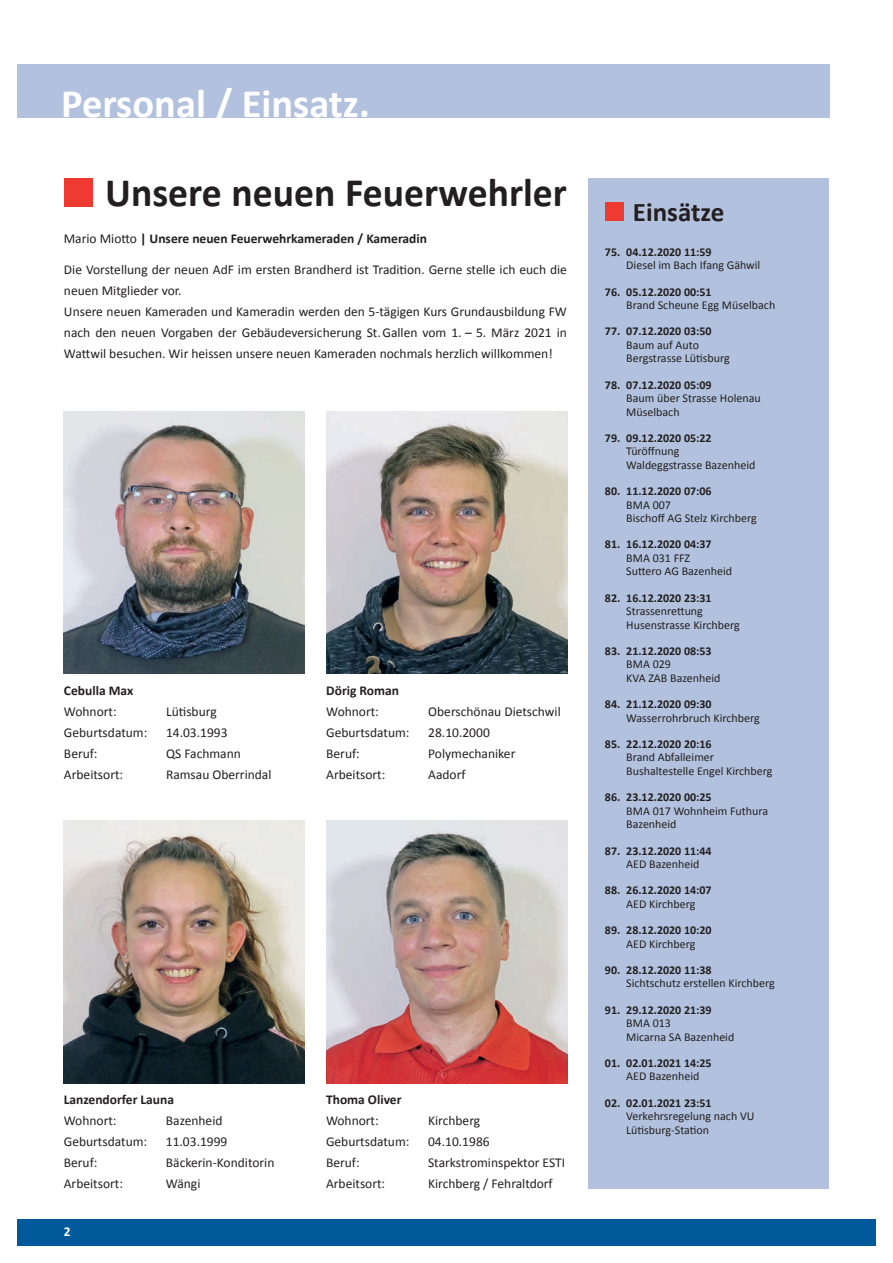
<style>
.page{position:relative;width:893px;height:1263px;background:#fff}
.page>*{position:absolute;margin:0;border:0;box-sizing:border-box;transform-origin:0 0}
.t1{font:700 40.5px "Calibri";color:#231f20}
.t2{font:700 40.5px "Calibri";color:#fff}
.t3{font:700 27px "Calibri";color:#231f20}
.t4{font:13.5px/21px "Calibri";color:#231f20}
.t5{font:700 13.5px "Calibri";color:#231f20}
.t6{font:700 13.5px "Calibri";color:#fff}
.t7{font:12px/13.5px "Calibri";color:#231f20}
.t8{font:700 12px "Calibri";color:#231f20}
.s1{font-weight:400}
</style>
<div class="page">
<div style="left:17px;top:1219px;width:859px;height:27px;background:#00599a"></div>
<div style="left:17px;top:64px;width:812px;height:53px;background:#b2c2de"></div>
<div style="left:64px;top:178px;width:28px;height:28px;background:#ee3b32"></div>
<div style="left:588px;top:178px;width:241px;height:1010px;background:#b2c2de"></div>
<div style="left:605px;top:202px;width:19px;height:19px;background:#ee3b32"></div>
<img style="left:64px;top:411px;width:241px;height:263px">
<img style="left:64px;top:820px;width:241px;height:263px">
<img style="left:326px;top:411px;width:241px;height:263px">
<img style="left:326px;top:820px;width:241px;height:263px">
<h1 class="t2" style="left:61px;top:79px;width:310px">Personal / Einsatz.</h1>
<h1 class="t1" style="left:105px;top:168px;width:463px">Unsere neuen Feuerwehrler</h1>
<p class="t5" style="left:64px;top:230px;width:365px"><span class="s1">Mario Miotto</span> | Unsere neuen Feuerwehrkameraden / Kameradin</p>
<p class="t4" style="left:64px;top:259px;width:504px">Die Vorstellung der neuen AdF im ersten Brandherd ist Tradition. Gerne stelle ich euch die neuen Mitglieder vor.<br>Unsere neuen Kameraden und Kameradin werden den 5-tägigen Kurs Grundausbildung FW nach den neuen Vorgaben der Gebäudeversicherung St. Gallen vom 1. – 5. März 2021 in Wattwil besuchen. Wir heissen unsere neuen Kameraden nochmals herzlich will kommen!</p>
<p class="t5" style="left:64px;top:682px;width:71px">Cebulla Max</p>
<p class="t5" style="left:326px;top:682px;width:74px">Dörig Roman</p>
<p class="t4" style="left:64px;top:700px;width:54px">Wohnort:</p>
<p class="t4" style="left:166px;top:700px;width:52px">Lütisburg</p>
<p class="t4" style="left:326px;top:700px;width:54px">Wohnort:</p>
<p class="t4" style="left:428px;top:700px;width:134px">Oberschönau Dietschwil</p>
<p class="t4" style="left:64px;top:721px;width:85px">Geburtsdatum:</p>
<p class="t4" style="left:166px;top:721px;width:63px">14.03.1993</p>
<p class="t4" style="left:326px;top:721px;width:85px">Geburtsdatum:</p>
<p class="t4" style="left:428px;top:721px;width:63px">28.10.2000</p>
<p class="t4" style="left:64px;top:742px;width:35px">Beruf:</p>
<p class="t4" style="left:166px;top:742px;width:76px">QS Fachmann</p>
<p class="t4" style="left:326px;top:742px;width:35px">Beruf:</p>
<p class="t4" style="left:428px;top:742px;width:89px">Polymechaniker</p>
<p class="t4" style="left:64px;top:763px;width:61px">Arbeitsort:</p>
<p class="t4" style="left:166px;top:763px;width:107px">Ramsau Oberrindal</p>
<p class="t4" style="left:326px;top:763px;width:61px">Arbeitsort:</p>
<p class="t4" style="left:428px;top:763px;width:39px">Aadorf</p>
<p class="t5" style="left:64px;top:1091px;width:112px">Lanzendorfer Launa</p>
<p class="t5" style="left:326px;top:1091px;width:77px">Thoma Oliver</p>
<p class="t4" style="left:64px;top:1109px;width:54px">Wohnort:</p>
<p class="t4" style="left:166px;top:1109px;width:58px">Bazenheid</p>
<p class="t4" style="left:326px;top:1109px;width:54px">Wohnort:</p>
<p class="t4" style="left:428px;top:1109px;width:54px">Kirchberg</p>
<p class="t4" style="left:64px;top:1130px;width:85px">Geburtsdatum:</p>
<p class="t4" style="left:166px;top:1130px;width:63px">11.03.1999</p>
<p class="t4" style="left:326px;top:1130px;width:85px">Geburtsdatum:</p>
<p class="t4" style="left:428px;top:1130px;width:63px">04.10.1986</p>
<p class="t4" style="left:64px;top:1151px;width:35px">Beruf:</p>
<p class="t4" style="left:166px;top:1151px;width:110px">Bäckerin-Konditorin</p>
<p class="t4" style="left:326px;top:1151px;width:35px">Beruf:</p>
<p class="t4" style="left:428px;top:1151px;width:138px">Starkstrominspektor ESTI</p>
<p class="t4" style="left:64px;top:1172px;width:61px">Arbeitsort:</p>
<p class="t4" style="left:166px;top:1172px;width:36px">Wängi</p>
<p class="t4" style="left:326px;top:1172px;width:61px">Arbeitsort:</p>
<p class="t4" style="left:428px;top:1172px;width:126px">Kirchberg / Fehraltdorf</p>
<p class="t6" style="left:64px;top:1223px;width:8px">2</p>
<h2 class="t3" style="left:633px;top:195px;width:93px">Einsätze</h2>
<p class="t8" style="left:605px;top:244px;width:108px">75. 04.12.2020 11:59</p>
<p class="t7" style="left:626px;top:258px;width:136px">Diesel im Bach Ifang Gähwil</p>
<p class="t8" style="left:605px;top:284px;width:108px">76. 05.12.2020 00:51</p>
<p class="t7" style="left:626px;top:298px;width:151px">Brand Scheune Egg Müselbach</p>
<p class="t8" style="left:605px;top:324px;width:108px">77. 07.12.2020 03:50</p>
<p class="t7" style="left:626px;top:338px;width:105px">Baum auf Auto<br>Bergstrasse Lütisburg</p>
<p class="t8" style="left:605px;top:377px;width:108px">78. 07.12.2020 05:09</p>
<p class="t7" style="left:626px;top:391px;width:136px">Baum über Strasse Holenau<br>Müselbach</p>
<p class="t8" style="left:605px;top:430px;width:108px">79. 09.12.2020 05:22</p>
<p class="t7" style="left:626px;top:444px;width:131px">Türöffnung<br>Waldeggstrasse Bazenheid</p>
<p class="t8" style="left:605px;top:484px;width:108px">80. 11.12.2020 07:06</p>
<p class="t7" style="left:626px;top:497px;width:132px">BMA 007<br>Bischoff AG Stelz Kirchberg</p>
<p class="t8" style="left:605px;top:537px;width:108px">81. 16.12.2020 04:37</p>
<p class="t7" style="left:626px;top:551px;width:107px">BMA 031 FFZ<br>Suttero AG Bazenheid</p>
<p class="t8" style="left:605px;top:590px;width:108px">82. 16.12.2020 23:31</p>
<p class="t7" style="left:626px;top:604px;width:115px">Strassenrettung<br>Husenstrasse Kirchberg</p>
<p class="t8" style="left:605px;top:643px;width:108px">83. 21.12.2020 08:53</p>
<p class="t7" style="left:626px;top:657px;width:96px">BMA 029<br>KVA ZAB Bazenheid</p>
<p class="t8" style="left:605px;top:697px;width:108px">84. 21.12.2020 09:30</p>
<p class="t7" style="left:626px;top:710px;width:135px">Wasserrohrbruch Kirchberg</p>
<p class="t8" style="left:605px;top:736px;width:108px">85. 22.12.2020 20:16</p>
<p class="t7" style="left:626px;top:750px;width:148px">Brand Abfalleimer<br>Bushaltestelle Engel Kirchberg</p>
<p class="t8" style="left:605px;top:790px;width:108px">86. 23.12.2020 00:25</p>
<p class="t7" style="left:626px;top:803px;width:143px">BMA 017 Wohnheim Futhura<br>Bazenheid</p>
<p class="t8" style="left:605px;top:843px;width:108px">87. 23.12.2020 11:44</p>
<p class="t7" style="left:626px;top:857px;width:75px">AED Bazenheid</p>
<p class="t8" style="left:605px;top:883px;width:108px">88. 26.12.2020 14:07</p>
<p class="t7" style="left:626px;top:896px;width:71px">AED Kirchberg</p>
<p class="t8" style="left:605px;top:922px;width:108px">89. 28.12.2020 10:20</p>
<p class="t7" style="left:626px;top:936px;width:71px">AED Kirchberg</p>
<p class="t8" style="left:605px;top:962px;width:108px">90. 28.12.2020 11:38</p>
<p class="t7" style="left:626px;top:976px;width:150px">Sichtschutz erstellen Kirchberg</p>
<p class="t8" style="left:605px;top:1002px;width:108px">91. 29.12.2020 21:39</p>
<p class="t7" style="left:626px;top:1016px;width:110px">BMA 013<br>Micarna SA Bazenheid</p>
<p class="t8" style="left:605px;top:1055px;width:108px">01. 02.01.2021 14:25</p>
<p class="t7" style="left:626px;top:1069px;width:75px">AED Bazenheid</p>
<p class="t8" style="left:605px;top:1095px;width:108px">02. 02.01.2021 23:51</p>
<p class="t7" style="left:626px;top:1109px;width:130px">Verkehrsregelung nach VU<br>Lütisburg-Station</p>
</div>
